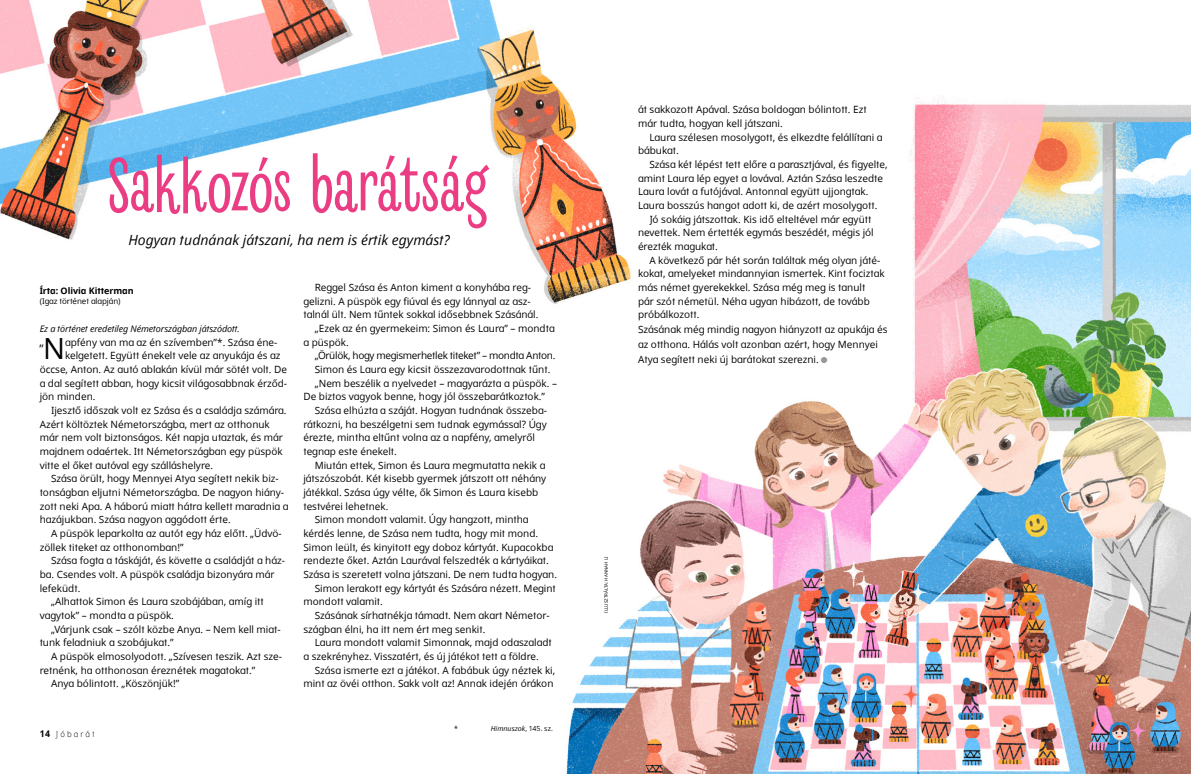
<style>
.page{position:relative;width:1191px;height:774px;background:#fff}
.page>*{position:absolute;margin:0;border:0;box-sizing:border-box;transform-origin:0 0}
.h1_REVLA_title{font:75px "Revla Sans";color:#ea3d83}
.p1_first_small_quote_alternate{font:29.1px "Dots Solidlds Lat";color:#000}
.t1{font:italic 14px "Dots Solidlds Lat";color:#000}
.p1_first_small_quote_alternate-2{font:11.7px "Dots Solidlds Lat";color:#000}
.p1{font:10px/13.7px "Dots Solidlds Lat";color:#000}
.p1_first_small_quote_alternate-3{font:10px "Dots Solidlds Lat";color:#000}
.p1_author-name{font:10px/15px "Dots Solidlds Lat";color:#000}
.p1-2{font:10px "Dots Solidlds Lat";letter-spacing:-.03em;color:#000}
.p1_bio{font:italic 9px "Dots Solidlds Lat";letter-spacing:-.01em;color:#000}
.p1_author-name-2{font:700 9px "Dots Solidlds Lat";letter-spacing:-.005em;color:#000}
.t2{font:300 8.2px "Dots Solidlds Lat";letter-spacing:.28em;color:#000;scale:.95 1}
.p1_author-role{font:8px "Dots Solidlds Lat";letter-spacing:-.005em;color:#000}
.t3{font:italic 7px "Dots Solidlds Lat";letter-spacing:.01em;color:#000}
.t4{font:7px "Dots Solidlds Lat";color:#000}
.t5{font:4.5px "Dots Solidlds Lat";color:#000}
.s1{font-weight:700;font-size:9.2px}
.s2{font-style:normal}
.s3{font-family:"Ding P Ilds Dpi";font-size:8.5px;color:#969798}
</style>
<div class="page">
<img style="left:0;top:0;width:1191px;height:774px">
<p class="h1_REVLA_title" style="left:108px;top:142px;width:381px">Sakkozós barátság</p>
<p class="t1" style="left:128px;top:229px;width:323px">Hogyan tudnának játszani, ha nem is értik egymást?</p>
<p class="p1" style="left:303px;top:280px;width:236px;text-indent:11px">Reggel Szása és Anton kiment a konyhába reg&shy;gelizni. A püspök egy fiúval és egy lánnyal az asz&shy;talnál ült. Nem tűntek sokkal idősebbnek Szásánál.</p>
<p class="p1" style="left:303px;top:321px;width:253px;text-indent:11px">„Ezek az én gyermekeim: Simon és Laura” – mondta a püspök.</p>
<p class="p1-2" style="left:315px;top:348px;width:242px">„Örülök, hogy megismerhetlek titeket” – mondta Anton.</p>
<p class="p1" style="left:315px;top:362px;width:237px">Simon és Laura egy kicsit összezavarodottnak tűnt.</p>
<p class="p1" style="left:303px;top:376px;width:255px;text-indent:11px">„Nem beszélik a nyelvedet – magyarázta a püspök. –<br>De biztos vagyok benne, hogy jól összebarátkoztok.”</p>
<p class="p1" style="left:303px;top:403px;width:245px;text-indent:11px">Szása elhúzta a száját. Hogyan tudnának összeba&shy;rátkozni, ha beszélgetni sem tudnak egymással? Úgy érezte, mintha eltűnt volna az a napfény, amelyről tegnap este énekelt.</p>
<p class="p1" style="left:303px;top:458px;width:244px;text-indent:11px">Miután ettek, Simon és Laura megmutatta nekik a játszószobát. Két kisebb gyermek játszott ott néhány játékkal. Szása úgy vélte, ők Simon és Laura kisebb testvérei lehetnek.</p>
<p class="p1" style="left:303px;top:513px;width:255px;text-indent:11px">Simon mondott valamit. Úgy hangzott, mintha kérdés lenne, de Szása nem tudta, hogy mit mond.<br>Simon leült, és kinyitott egy doboz kártyát. Kupacokba rendezte őket. Aztán Laurával felszedték a kártyáikat.<br>Szása is szeretett volna játszani. De nem tudta hogyan.</p>
<p class="p1" style="left:303px;top:581px;width:254px;text-indent:11px">Simon lerakott egy kártyát és Szására nézett. Megint mondott valamit.</p>
<p class="p1" style="left:303px;top:608px;width:248px;text-indent:11px">Szásának sírhatnékja támadt. Nem akart Németor&shy;szágban élni, ha itt nem ért meg senkit.</p>
<p class="p1" style="left:303px;top:636px;width:250px;text-indent:11px">Laura mondott valamit Simonnak, majd odaszaladt a szekrényhez. Visszatért, és új játékot tett a földre.</p>
<p class="p1" style="left:303px;top:663px;width:253px;text-align:right">Szása ismerte ezt a játékot. A fabábuk úgy néztek ki, mint az övéi otthon. Sakk volt az! Annak idején órákon</p>
<p class="p1_author-name-2" style="left:40px;top:284px;width:95px">Írta: Olivia Kitterman</p>
<p class="p1_author-role" style="left:40px;top:295px;width:82px">(Igaz történet alapján)</p>
<p class="p1_bio" style="left:40px;top:322px;width:202px">Ez a történet eredetileg Németországban játszódott.</p>
<p class="p1_first_small_quote_alternate-2" style="left:40px;top:333px;width:6px">„</p>
<p class="p1_first_small_quote_alternate" style="left:43px;top:327px;width:23px">N</p>
<p class="p1_first_small_quote_alternate-3" style="left:65px;top:335px;width:214px">apfény van ma az én szívemben”*. Szása éne-</p>
<p class="p1_first_small_quote_alternate-3" style="left:65px;top:348px;width:217px">kelgetett. Együtt énekelt vele az anyukája és az</p>
<p class="p1_first_small_quote_alternate-3" style="left:40px;top:362px;width:249px">öccse, Anton. Az autó ablakán kívül már sötét volt. De</p>
<p class="p1_first_small_quote_alternate-3" style="left:40px;top:376px;width:249px">a dal segített abban, hogy kicsit világosabbnak érződ-</p>
<p class="p1_first_small_quote_alternate-3" style="left:40px;top:389px;width:57px">jön minden.</p>
<p class="p1" style="left:40px;top:403px;width:248px;text-indent:11px">Ijesztő időszak volt ez Szása és a családja számára.<br>Azért költöztek Németországba, mert az otthonuk már nem volt biztonságos. Két napja utaztak, és már majdnem odaértek. Itt Németországban egy püspök vitte el őket autóval egy szálláshelyre.</p>
<p class="p1" style="left:40px;top:472px;width:250px;text-indent:11px">Szása örült, hogy Mennyei Atya segített nekik biz&shy;tonságban eljutni Németországba. De nagyon hiány&shy;zott neki Apa. A háború miatt hátra kellett maradnia a hazájukban. Szása nagyon aggódott érte.</p>
<p class="p1" style="left:40px;top:526px;width:244px;text-indent:11px">A püspök leparkolta az autót egy ház előtt. „Üdvö&shy;zöllek titeket az otthonomban!”</p>
<p class="p1" style="left:40px;top:554px;width:247px;text-indent:11px">Szása fogta a táskáját, és követte a családját a ház&shy;ba. Csendes volt. A püspök családja bizonyára már lefeküdt.</p>
<p class="p1" style="left:40px;top:595px;width:226px;text-indent:11px">„Alhattok Simon és Laura szobájában, amíg itt vagytok” – mondta a püspök.</p>
<p class="p1" style="left:40px;top:622px;width:242px;text-indent:11px">„Várjunk csak – szólt közbe Anya. – Nem kell miat&shy;tunk feladniuk a szobájukat.”</p>
<p class="p1" style="left:40px;top:649px;width:244px;text-indent:11px">A püspök elmosolyodott. „Szívesen teszik. Azt sze&shy;retnénk, ha otthonosan éreznétek magatokat.”</p>
<p class="p1" style="left:51px;top:677px;width:130px">Anya bólintott. „Köszönjük!”</p>
<p class="t2" style="left:40px;top:728px;width:59px"><span class="s1">14</span> Jóbarát</p>
<p class="t4" style="left:454px;top:724px;width:5px">*</p>
<p class="t3" style="left:490px;top:724px;width:64px">Himnuszok<span class="s2">, 145. sz.</span></p>
<p class="p1" style="left:638px;top:103px;width:230px">át sakkozott Apával. Szása boldogan bólintott. Ezt már tudta, hogyan kell játszani.</p>
<p class="p1" style="left:638px;top:130px;width:246px;text-indent:11px">Laura szélesen mosolygott, és elkezdte felállítani a bábukat.</p>
<p class="p1" style="left:638px;top:157px;width:251px;text-indent:11px">Szása két lépést tett előre a parasztjával, és figyelte, amint Laura lép egyet a lovával. Aztán Szása leszedte Laura lovát a futójával. Antonnal együtt ujjongtak.<br>Laura bosszús hangot adott ki, de azért mosolygott.</p>
<p class="p1" style="left:638px;top:212px;width:237px;text-indent:11px">Jó sokáig játszottak. Kis idő elteltével már együtt nevettek. Nem értették egymás beszédét, mégis jól érezték magukat.</p>
<p class="p1" style="left:638px;top:253px;width:248px;text-indent:11px">A következő pár hét során találtak még olyan játé&shy;kokat, amelyeket mindannyian ismertek. Kint fociztak más német gyerekekkel. Szása még meg is tanult<br>pár szót németül. Néha ugyan hibázott, de tovább próbálkozott.</p>
<p class="p1_author-name" style="left:638px;top:322px;width:251px">Szásának még mindig nagyon hiányzott az apukája és az otthona. Hálás volt azonban azért, hogy Mennyei<br>Atya segített neki új barátokat szerezni. <span class="s3">●</span></p>
<p class="t5" style="left:603px;top:613px;width:58px;rotate:-90deg">ILLUSZTRÁLTA: HANNAH LI</p>
</div>
